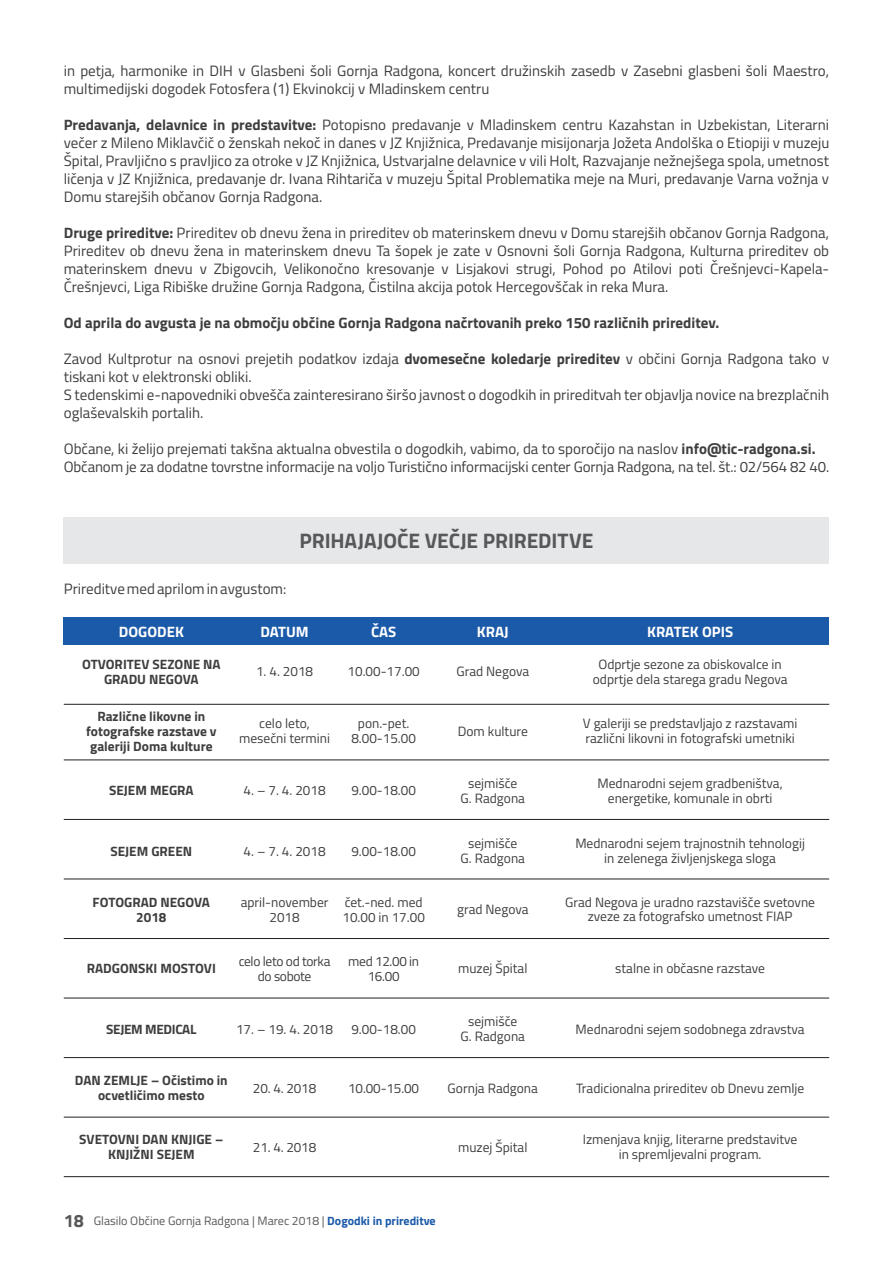
<style>
.page{position:relative;width:893px;height:1263px;background:#fff}
.page>*{position:absolute;margin:0;border:0;box-sizing:border-box;transform-origin:0 0}
.t1{font:700 21px "Titillium";letter-spacing:-.005em;color:#57585a}
.t2{font:15px/18px "Titillium";color:#3e3e3f}
.t3{font:700 15px "Titillium";color:#3e3e3f}
.t4{font:700 15px "Titillium";color:#fff}
.t5{font:13.5px/15px "Titillium";color:#3e3e3f;text-align:center}
.t6{font:700 13.5px/15px "Titillium";color:#3e3e3f;text-align:center}
.t7{font:13.5px/15px "Titillium";letter-spacing:-.025em;color:#3e3e3f;text-align:center}
.t8{font:700 13.5px "Titillium";letter-spacing:-.025em;color:#3e3e3f}
.t9{font:12.15px "Titillium";color:#57585a}
.s1{font-weight:700}
.s2{font-weight:700;font-size:18px}
.s3{font-weight:700;font-size:12px;color:#1b5aa9}
</style>
<div class="page">
<div style="left:64px;top:518px;width:765px;height:46px;background:#e6e7e9"></div>
<hr style="left:64px;top:704px;width:765px;height:1px;background:#231f20">
<div style="left:64px;top:617px;width:765px;height:28px;background:#1b5aa9"></div>
<hr style="left:64px;top:759px;width:765px;height:1px;background:#231f20">
<hr style="left:64px;top:819px;width:765px;height:1px;background:#231f20">
<hr style="left:64px;top:878px;width:765px;height:1px;background:#231f20">
<hr style="left:64px;top:938px;width:765px;height:1px;background:#231f20">
<hr style="left:64px;top:998px;width:765px;height:1px;background:#231f20">
<hr style="left:64px;top:1057px;width:765px;height:1px;background:#231f20">
<hr style="left:64px;top:1117px;width:765px;height:1px;background:#231f20">
<hr style="left:64px;top:1176px;width:765px;height:1px;background:#231f20">
<p class="t2" style="left:64px;top:61px;width:767px">in petja, harmonike in DIH v Glasbeni šoli Gornja Radgona, koncert družinskih zasedb v Zasebni glasbeni šoli Maestro, multimedijski dogodek Fotosfera (1) Ekvinokcij v Mladinskem centru</p>
<p class="t2" style="left:64px;top:115px;width:767px;text-align:justify"><span class="s1">Predavanja, delavnice in predstavitve:</span> Potopisno predavanje v Mladinskem centru Kazahstan in Uzbekistan, Literarni večer z Mileno Miklavčič o ženskah nekoč in danes v JZ Knjižnica, Predavanje misijonarja Jožeta Andolška o Etiopiji v muzeju Špital, Pravljično s pravljico za otroke v JZ Knjižnica, Ustvarjalne delavnice v vili Holt, Razvajanje nežnejšega spola, umetnost ličenja v JZ Knjižnica, predavanje dr. Ivana Rihtariča v muzeju Špital Problematika meje na Muri, predavanje Varna vožnja v Domu starejših občanov Gornja Radgona.</p>
<p class="t2" style="left:64px;top:223px;width:767px;text-align:justify"><span class="s1">Druge prireditve:</span> Prireditev ob dnevu žena in prireditev ob materinskem dnevu v Domu starejših občanov Gornja Radgona, Prireditev ob dnevu žena in materinskem dnevu Ta šopek je zate v Osnovni šoli Gornja Radgona, Kulturna prireditev ob materinskem dnevu v Zbigovcih, Velikonočno kresovanje v Lisjakovi strugi, Pohod po Atilovi poti Črešnjevci-Kapela-Črešnjevci, Liga Ribiške družine Gornja Radgona, Čistilna akcija potok Hercegovščak in reka Mura.</p>
<p class="t3" style="left:64px;top:312px;width:657px">Od aprila do avgusta je na območju občine Gornja Radgona načrtovanih preko 150 različnih prireditev.</p>
<p class="t2" style="left:64px;top:349px;width:767px">Zavod Kultprotur na osnovi prejetih podatkov izdaja <span class="s1">dvomesečne koledarje prireditev</span> v občini Gornja Radgona tako v tiskani kot v elektronski obliki.<br>S tedenskimi e-napovedniki obvešča zainteresirano širšo javnost o dogodkih in prireditvah ter objavlja novice na brezplačnih oglaševalskih portalih.</p>
<p class="t2" style="left:64px;top:439px;width:767px">Občane, ki želijo prejemati takšna aktualna obvestila o dogodkih, vabimo, da to sporočijo na naslov <span class="s1">info@tic-radgona.si.<br></span>Občanom je za dodatne tovrstne informacije na voljo Turistično informacijski center Gornja Radgona, na tel. št.: 02/564 82 40.</p>
<p class="t2" style="left:64px;top:579px;width:224px">Prireditve med aprilom in avgustom:</p>
<h1 class="t1" style="left:300px;top:525px;width:295px">PRIHAJAJOČE VEČJE PRIREDITVE</h1>
<p class="t4" style="left:371px;top:620px;width:27px">ČAS</p>
<p class="t4" style="left:119px;top:620px;width:67px">DOGODEK</p>
<p class="t4" style="left:260px;top:620px;width:50px">DATUM</p>
<p class="t4" style="left:477px;top:620px;width:33px">KRAJ</p>
<p class="t4" style="left:647px;top:620px;width:88px">KRATEK OPIS</p>
<p class="t6" style="left:82px;top:656px;width:140px">OTVORITEV SEZONE NA<br>GRADU NEGOVA</p>
<p class="t5" style="left:456px;top:663px;width:74px">Grad Negova</p>
<p class="t5" style="left:348px;top:663px;width:74px">10.00-17.00</p>
<p class="t5" style="left:256px;top:663px;width:59px">1. 4. 2018</p>
<p class="t6" style="left:86px;top:708px;width:132px">Različne likovne in fotografske razstave v galeriji Doma kulture</p>
<p class="t5" style="left:239px;top:715px;width:92px">celo leto, mesečni termini</p>
<p class="t5" style="left:351px;top:715px;width:66px">pon.-pet.<br>8.00-15.00</p>
<p class="t5" style="left:458px;top:723px;width:72px">Dom kulture</p>
<p class="t6" style="left:109px;top:782px;width:86px">SEJEM MEGRA</p>
<p class="t5" style="left:244px;top:782px;width:84px">4. – 7. 4. 2018</p>
<p class="t5" style="left:461px;top:775px;width:66px">sejmišče<br>G. Radgona</p>
<p class="t5" style="left:351px;top:782px;width:66px">9.00-18.00</p>
<p class="t6" style="left:110px;top:843px;width:83px">SEJEM GREEN</p>
<p class="t5" style="left:244px;top:843px;width:84px">4. – 7. 4. 2018</p>
<p class="t5" style="left:461px;top:835px;width:66px">sejmišče<br>G. Radgona</p>
<p class="t5" style="left:241px;top:894px;width:89px">april-november<br>2018</p>
<p class="t5" style="left:351px;top:843px;width:66px">9.00-18.00</p>
<p class="t5" style="left:342px;top:894px;width:84px;text-align:left">čet.-ned. med<br>10.00 in 17.00</p>
<p class="t7" style="left:348px;top:953px;width:72px">med 12.00 in<br>16.00</p>
<p class="t6" style="left:93px;top:893px;width:119px">FOTOGRAD NEGOVA<br>2018</p>
<p class="t5" style="left:457px;top:901px;width:73px">grad Negova</p>
<p class="t7" style="left:239px;top:953px;width:93px">celo leto od torka do sobote</p>
<p class="t6" style="left:87px;top:960px;width:131px">RADGONSKI MOSTOVI</p>
<p class="t5" style="left:458px;top:960px;width:71px">muzej Špital</p>
<p class="t8" style="left:106px;top:1018px;width:92px">SEJEM MEDICAL</p>
<p class="t5" style="left:236px;top:1021px;width:99px">17. – 19. 4. 2018</p>
<p class="t5" style="left:461px;top:1013px;width:66px">sejmišče<br>G. Radgona</p>
<p class="t5" style="left:253px;top:1080px;width:65px">20. 4. 2018</p>
<p class="t5" style="left:351px;top:1021px;width:66px">9.00-18.00</p>
<p class="t6" style="left:75px;top:1072px;width:154px">DAN ZEMLJE – Očistimo in ocvetličimo mesto</p>
<p class="t5" style="left:448px;top:1080px;width:92px">Gornja Radgona</p>
<p class="t5" style="left:348px;top:1080px;width:72px">10.00-15.00</p>
<p class="t5" style="left:593px;top:656px;width:196px">Odprtje sezone za obiskovalce in odprtje dela starega gradu Negova</p>
<p class="t5" style="left:583px;top:715px;width:216px;text-align:left">V galeriji se predstavljajo z razstavami različni likovni in fotografski umetniki</p>
<p class="t5" style="left:598px;top:775px;width:187px">Mednarodni sejem gradbeništva, energetike, komunale in obrti</p>
<p class="t5" style="left:575px;top:835px;width:231px">Mednarodni sejem trajnostnih tehnologij in zelenega življenjskega sloga</p>
<p class="t5" style="left:565px;top:895px;width:251px;line-height:13.5px">Grad Negova je uradno razstavišče svetovne zveze za fotografsko umetnost FIAP</p>
<p class="t5" style="left:615px;top:960px;width:151px">stalne in občasne razstave</p>
<p class="t5" style="left:576px;top:1021px;width:231px">Mednarodni sejem sodobnega zdravstva</p>
<p class="t5" style="left:576px;top:1080px;width:230px">Tradicionalna prireditev ob Dnevu zemlje</p>
<p class="t6" style="left:79px;top:1131px;width:146px">SVETOVNI DAN KNJIGE –<br>KNJIŽNI SEJEM</p>
<p class="t5" style="left:458px;top:1139px;width:71px">muzej Špital</p>
<p class="t5" style="left:583px;top:1131px;width:216px">Izmenjava knjig, literarne predstavitve in spremljevalni program.</p>
<p class="t5" style="left:253px;top:1139px;width:65px">21. 4. 2018</p>
<p class="t9" style="left:64px;top:1211px;width:373px"><span class="s2">18</span> Glasilo Občine Gornja Radgona | Marec 2018 | <span class="s3">Dogodki in prireditve</span></p>
</div>
